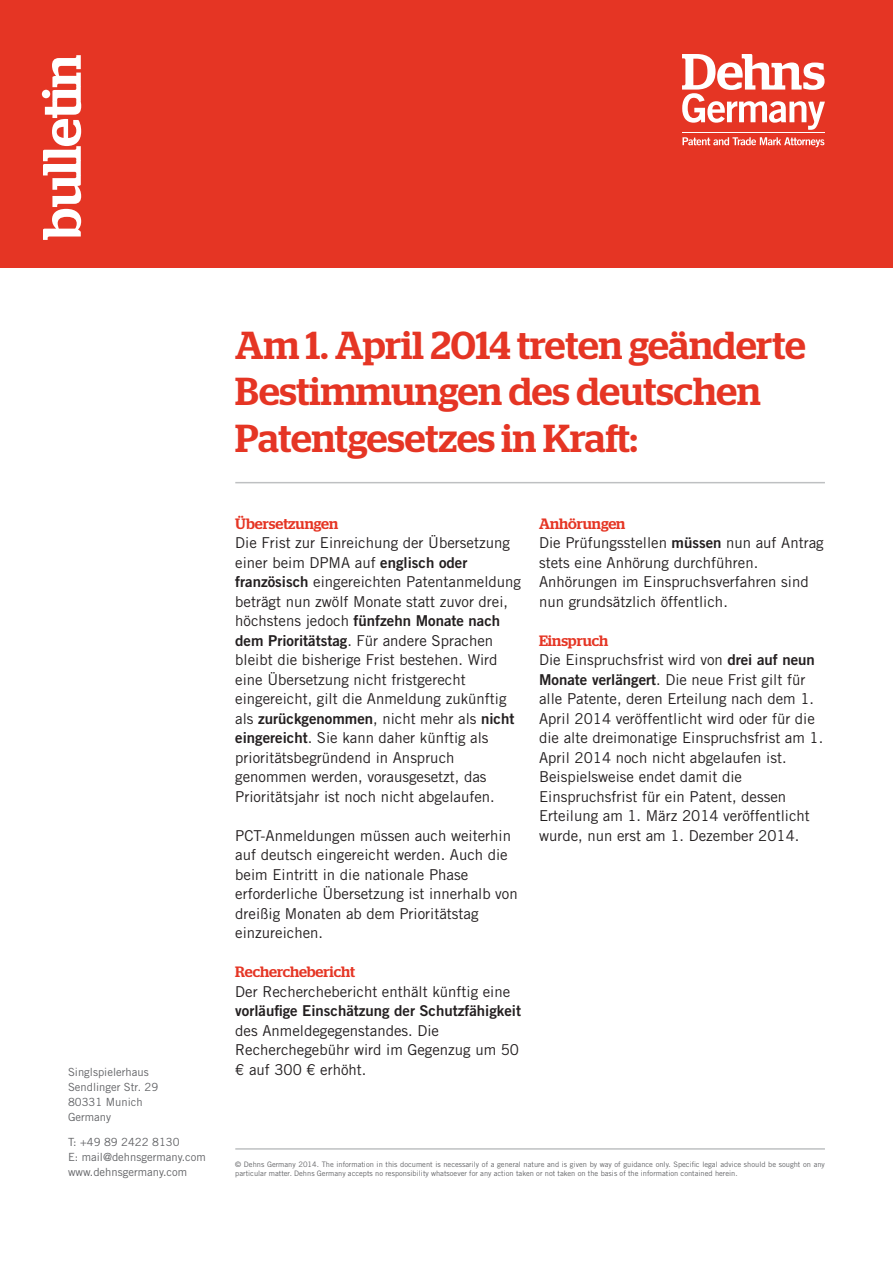
<style>
.page{position:relative;width:893px;height:1263px;background:#fff}
.page>*{position:absolute;margin:0;border:0;box-sizing:border-box;transform-origin:0 0}
.t1{font:500 54px "Stag";letter-spacing:-.025em;color:#fff}
.t2{font:500 39px/46.5px "Stag";color:#e53524}
.t3{font:15px/19.5px "Trade Gothic LT Std";color:#231f20}
.t4{font:500 15px "Stag";color:#e53524}
.t5{font:11.25px "Trade Gothic LT Std";color:#636467}
.t6{font:7.5px/9px "Trade Gothic LT Std";color:#636467}
.s1{font-family:"Trade Gothic LT Std Bd 2"}
</style>
<div class="page">
<div style="left:0;top:0;width:893px;height:268px;background:#e53524"></div>
<svg style="left:682px;top:54px;width:143px;height:76px"></svg>
<hr style="left:682px;top:132px;width:143px;height:1px;background:#fff">
<svg style="left:682px;top:137px;width:142px;height:10px"></svg>
<hr style="left:235px;top:482px;width:590px;height:1px;background:#bec0c2">
<hr style="left:235px;top:1148px;width:590px;height:2px;background:#bec0c2">
<p class="t1" style="left:30px;top:239px;width:185px;rotate:-90deg">bulletin</p>
<p class="t5" style="left:68px;top:1065px;width:82px">Singlspielerhaus</p>
<p class="t5" style="left:68px;top:1080px;width:92px">Sendlinger Str. 29</p>
<p class="t5" style="left:68px;top:1095px;width:76px">80331 Munich</p>
<p class="t5" style="left:68px;top:1110px;width:45px">Germany</p>
<p class="t5" style="left:68px;top:1135px;width:113px">T: +49 89 2422 8130</p>
<p class="t5" style="left:68px;top:1150px;width:139px">E: mail@dehnsgermany.com</p>
<p class="t5" style="left:68px;top:1165px;width:121px">www.dehnsgermany.com</p>
<p class="t2" style="left:235px;top:321px;width:572px">Am 1. April 2014 treten geänderte<br>Bestimmungen des deutschen<br>Patentgesetzes in Kraft:</p>
<p class="t4" style="left:235px;top:514px;width:104px">Übersetzungen</p>
<p class="t3" style="left:235px;top:533px;width:287px">Die Frist zur Einreichung der Übersetzung einer beim DPMA auf <span class="s1">englisch oder französisch</span> eingereichten Patentanmeldung beträgt nun zwölf Monate statt zuvor drei, höchstens jedoch <span class="s1">fünfzehn Monate nach dem Prioritätstag</span>. Für andere Sprachen bleibt die bisherige Frist bestehen. Wird eine Übersetzung nicht fristgerecht eingereicht, gilt die Anmeldung zukünftig als <span class="s1">zurückgenommen</span>, nicht mehr als <span class="s1">nicht eingereicht</span>. Sie kann daher künftig als prioritätsbegründend in Anspruch genommen werden, vorausgesetzt, das Prioritätsjahr ist noch nicht abgelaufen.</p>
<p class="t3" style="left:235px;top:825px;width:284px">PCT-Anmeldungen müssen auch weiterhin auf deutsch eingereicht werden. Auch die beim Eintritt in die nationale Phase erforderliche Übersetzung ist innerhalb von dreißig Monaten ab dem Prioritätstag einzureichen.</p>
<p class="t4" style="left:235px;top:963px;width:121px">Recherchebericht</p>
<p class="t3" style="left:235px;top:981px;width:287px">Der Recherchebericht enthält künftig eine <span class="s1">vorläufige Einschätzung der Schutzfähigkeit </span>des Anmeldegegenstandes. Die Recherchegebühr wird im Gegenzug um 50 € auf 300 € erhöht.</p>
<p class="t4" style="left:539px;top:514px;width:88px">Anhörungen</p>
<p class="t3" style="left:539px;top:533px;width:286px">Die Prüfungsstellen <span class="s1">müssen</span> nun auf Antrag stets eine Anhörung durchführen.<br>Anhörungen im Einspruchsverfahren sind nun grundsätzlich öffentlich.</p>
<p class="t4" style="left:539px;top:631px;width:71px">Einspruch</p>
<p class="t3" style="left:539px;top:650px;width:286px">Die Einspruchsfrist wird von <span class="s1">drei auf neun Monate verlängert</span>. Die neue Frist gilt für alle Patente, deren Erteilung nach dem 1.<br>April 2014 veröffentlicht wird oder für die die alte dreimonatige Einspruchsfrist am 1.<br>April 2014 noch nicht abgelaufen ist.<br>Beispielsweise endet damit die Einspruchsfrist für ein Patent, dessen Erteilung am 1. März 2014 veröffentlicht wurde, nun erst am 1. Dezember 2014.</p>
<p class="t6" style="left:235px;top:1160px;width:591px">© Dehns Germany 2014. The information in this document is necessarily of a general nature and is given by way of guidance only. Specific legal advice should be sought on any particular matter. Dehns Germany accepts no responsibility whatsoever for any action taken or not taken on the basis of the information contained herein.</p>
</div>
